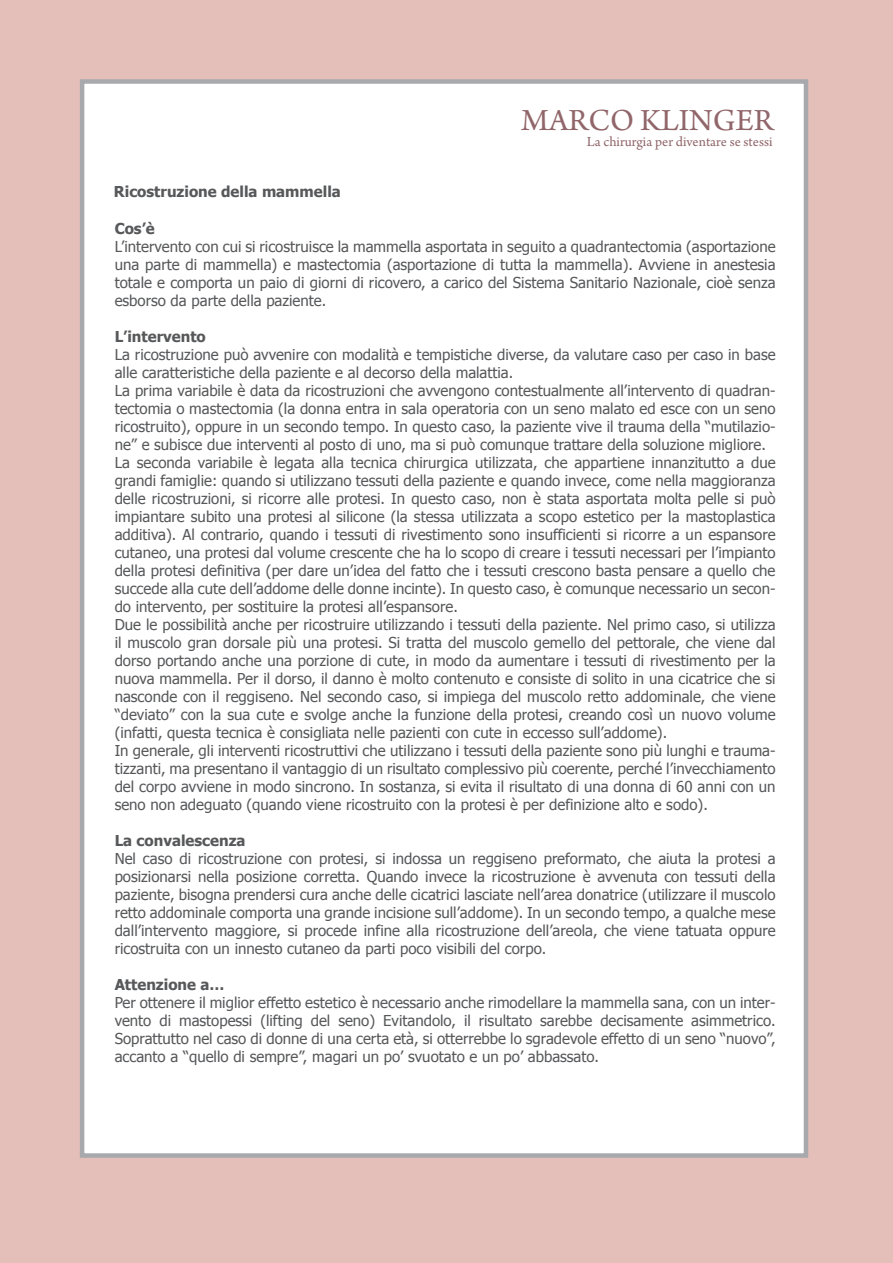
<style>
.page{position:relative;width:893px;height:1263px;background:#e4bfb9}
.page>*{position:absolute;margin:0;border:0;box-sizing:border-box;transform-origin:0 0}
.t1{font:32.25px "Arno Pro";color:#91666a}
.t2{font:15px/18px "Tahoma";color:#57585a;text-align:justify}
.t3{font:700 15px "Tahoma";color:#57585a}
.t4{font:14.55px "Arno Pro";color:#91666a}
</style>
<div class="page">
<div style="left:80px;top:79px;width:728px;height:1079px;background:#fff;border:4px solid #a8a9ad"></div>
<h1 class="t1" style="left:521px;top:101px;width:254px">MARCO KLINGER</h1>
<p class="t4" style="left:587px;top:134px;width:187px">La chirurgia per diventare se stessi</p>
<p class="t3" style="left:114px;top:181px;width:228px">Ricostruzione della mammella</p>
<p class="t3" style="left:115px;top:218px;width:42px">Cos’è</p>
<p class="t2" style="left:115px;top:236px;width:662px">L’intervento con cui si ricostruisce la mammella asportata in seguito a quadrantectomia (asportazione una parte di mammella) e mastectomia (asportazione di tutta la mammella). Avviene in anestesia totale e comporta un paio di giorni di ricovero, a carico del Sistema Sanitario Nazionale, cioè senza esborso da parte della paziente.</p>
<p class="t3" style="left:115px;top:326px;width:93px">L’intervento</p>
<p class="t2" style="left:115px;top:344px;width:662px;text-align:left">La ricostruzione può avvenire con modalità e tempistiche diverse, da valutare caso per caso in base alle caratteristiche della paziente e al decorso della malattia.<br>La prima variabile è data da ricostruzioni che avvengono contestualmente all’intervento di quadran&shy;tectomia o mastectomia (la donna entra in sala operatoria con un seno malato ed esce con un seno ricostruito), oppure in un secondo tempo. In questo caso, la paziente vive il trauma della “mutilazio&shy;ne” e subisce due interventi al posto di uno, ma si può comunque trattare della soluzione migliore.<br>La seconda variabile è legata alla tecnica chirurgica utilizzata, che appartiene innanzitutto a due grandi famiglie: quando si utilizzano tessuti della paziente e quando invece, come nella maggioranza delle ricostruzioni, si ricorre alle protesi. In questo caso, non è stata asportata molta pelle si può impiantare subito una protesi al silicone (la stessa utilizzata a scopo estetico per la mastoplastica additiva). Al contrario, quando i tessuti di rivestimento sono insufficienti si ricorre a un espansore cutaneo, una protesi dal volume crescente che ha lo scopo di creare i tessuti necessari per l’impianto della protesi definitiva (per dare un’idea del fatto che i tessuti crescono basta pensare a quello che succede alla cute dell’addome delle donne incinte). In questo caso, è comunque necessario un secon&shy;do intervento, per sostituire la protesi all’espansore.<br>Due le possibilità anche per ricostruire utilizzando i tessuti della paziente. Nel primo caso, si utilizza il muscolo gran dorsale più una protesi. Si tratta del muscolo gemello del pettorale, che viene dal dorso portando anche una porzione di cute, in modo da aumentare i tessuti di rivestimento per la nuova mammella. Per il dorso, il danno è molto contenuto e consiste di solito in una cicatrice che si nasconde con il reggiseno. Nel secondo caso, si impiega del muscolo retto addominale, che viene “deviato” con la sua cute e svolge anche la funzione della protesi, creando così un nuovo volume (infatti, questa tecnica è consigliata nelle pazienti con cute in eccesso sull’addome).<br>In generale, gli interventi ricostruttivi che utilizzano i tessuti della paziente sono più lunghi e trauma&shy;tizzanti, ma presentano il vantaggio di un risultato complessivo più coerente, perché l’invecchiamento del corpo avviene in modo sincrono. In sostanza, si evita il risultato di una donna di 60 anni con un seno non adeguato (quando viene ricostruito con la protesi è per definizione alto e sodo).</p>
<p class="t3" style="left:115px;top:830px;width:132px">La convalescenza</p>
<p class="t2" style="left:115px;top:848px;width:662px">Nel caso di ricostruzione con protesi, si indossa un reggiseno preformato, che aiuta la protesi a posizionarsi nella posizione corretta. Quando invece la ricostruzione è avvenuta con tessuti della paziente, bisogna prendersi cura anche delle cicatrici lasciate nell’area donatrice (utilizzare il muscolo retto addominale comporta una grande incisione sull’addome). In un secondo tempo, a qualche mese dall’intervento maggiore, si procede infine alla ricostruzione dell’areola, che viene tatuata oppure ricostruita con un innesto cutaneo da parti poco visibili del corpo.</p>
<p class="t3" style="left:115px;top:974px;width:111px">Attenzione a…</p>
<p class="t2" style="left:115px;top:992px;width:662px">Per ottenere il miglior effetto estetico è necessario anche rimodellare la mammella sana, con un inter&shy;vento di mastopessi (lifting del seno) Evitandolo, il risultato sarebbe decisamente asimmetrico.<br>Soprattutto nel caso di donne di una certa età, si otterrebbe lo sgradevole effetto di un seno “nuovo”, accanto a “quello di sempre”, magari un po’ svuotato e un po’ abbassato.</p>
</div>
